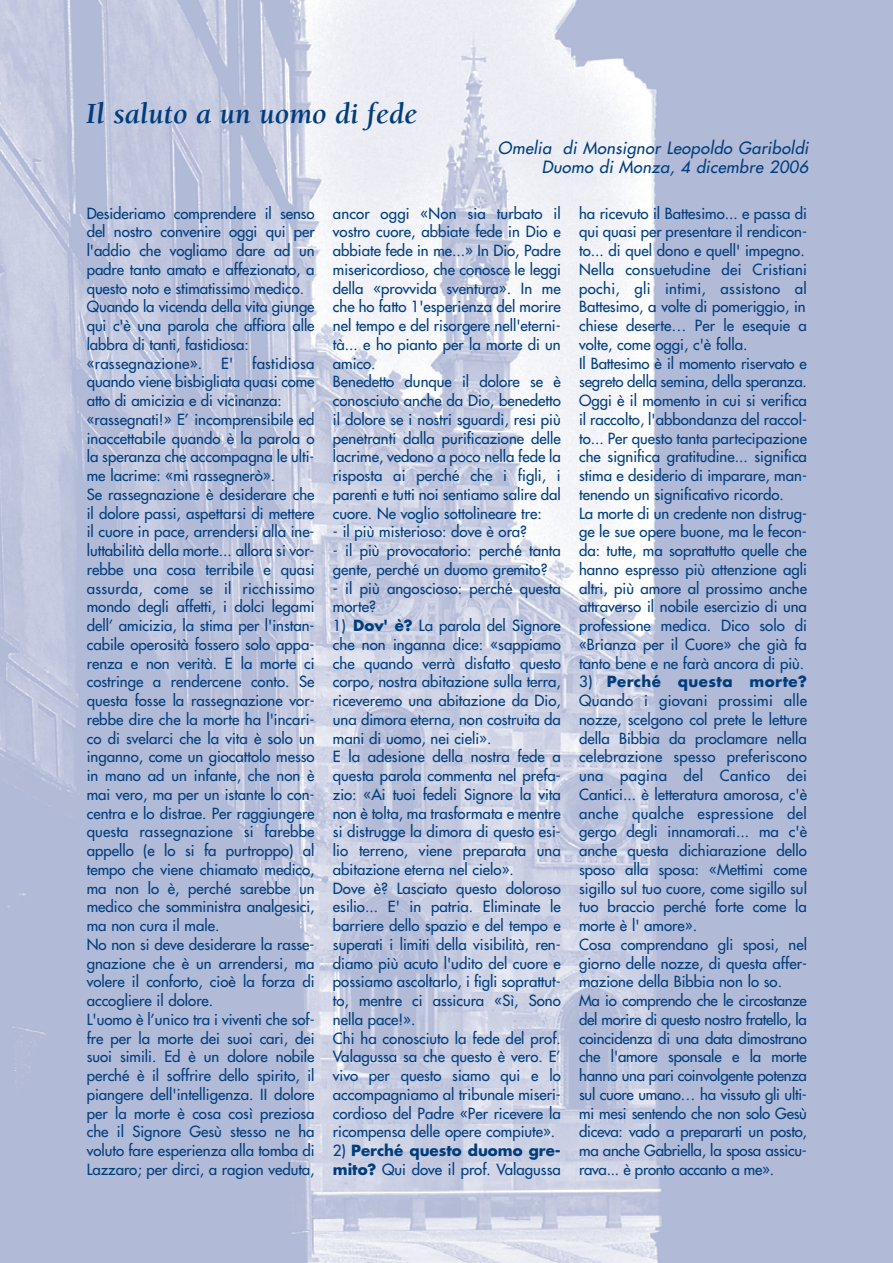
<style>
.page{position:relative;width:893px;height:1263px;background:#fff}
.page>*{position:absolute;margin:0;border:0;box-sizing:border-box;transform-origin:0 0}
.t1{font:italic 700 30px "Berkeley";color:#003d7d}
.t2{font:italic 16.5px/18.8px "Futura";color:#003d7d;text-align:right}
.t3{font:15px/18.8px "Futura";color:#003d7d}
.t4{font:700 15px/18.8px "Futura";color:#003d7d}
.s1{font-weight:700}
.s2{font-weight:400}
</style>
<div class="page">
<img style="left:0;top:0;width:892px;height:1263px">
<h1 class="t1" style="left:86px;top:102px;width:333px">Il saluto a un uomo di fede</h1>
<p class="t2" style="left:498px;top:140px;width:315px">Omelia di Monsignor Leopoldo Gariboldi<br>Duomo di Monza, 4 dicembre 2006</p>
<p class="t3" style="left:87px;top:205px;width:229px">Desideriamo comprendere il senso del nostro convenire oggi qui per l'addio che vogliamo dare ad un padre tanto amato e affezionato, a questo noto e stimatissimo medico.<br>Quando la vicenda della vita giunge qui c'è una parola che affiora alle labbra di tanti, fastidiosa: «rassegnazione».</p>
<p class="t3" style="left:87px;top:355px;width:229px;text-indent:165px">fastidiosa quando viene bisbigliata quasi come atto di amicizia e di vicinanza: «rassegnati!» E’ incomprensibile ed inaccettabile quando è la parola o la speranza che accompagna le ulti&shy;me lacrime: «mi rassegnerò».<br>Se rassegnazione è desiderare che il dolore passi, aspettarsi di mettere il cuore in pace, arrendersi alla ine&shy;luttabilità della morte... allora si vor&shy;rebbe una cosa terribile e quasi assurda, come se il ricchissimo mondo degli affetti, i dolci legami dell’ amicizia, la stima per l'instan&shy;cabile operosità fossero solo appa&shy;renza e non verità. E la morte ci costringe a rendercene conto. Se questa fosse la rassegnazione vor&shy;rebbe dire che la morte ha l'incari&shy;co di svelarci che la vita è solo un inganno, come un giocattolo messo in mano ad un infante, che non è mai vero, ma per un istante lo con&shy;centra e lo distrae. Per raggiungere questa rassegnazione si farebbe appello (e lo si fa purtroppo) al tempo che viene chiamato medico, ma non lo è, perché sarebbe un medico che somministra analgesici, ma non cura il male.<br>No non si deve desiderare la rasse&shy;gnazione che è un arrendersi, ma volere il conforto, cioè la forza di accogliere il dolore.<br>L'uomo è l’unico tra i viventi che sof&shy;fre per la morte dei suoi cari, dei suoi simili. Ed è un dolore nobile perché è il soffrire dello spirito, il piangere dell'intelligenza. II dolore per la morte è cosa così preziosa che il Signore Gesù stesso ne ha voluto fare esperienza alla tomba di Lazzaro; per dirci, a ragion veduta,</p>
<p class="t3" style="left:221px;top:355px;width:14px">E'</p>
<p class="t3" style="left:333px;top:205px;width:229px">ancor oggi «Non sia turbato il vostro cuore, abbiate fede in Dio e abbiate fede in me...» In Dio, Padre misericordioso, che conosce le leggi della «provvida sventura». In me che ho fatto 1'esperienza del morire nel tempo e del risorgere nell'eterni&shy;tà... e ho pianto per la morte di un amico.<br>Benedetto dunque il dolore se è conosciuto anche da Dio, benedetto il dolore se i nostri sguardi, resi più penetranti dalla purificazione delle lacrime, vedono a poco nella fede la risposta ai perché che i figli, i parenti e tutti noi sentiamo salire dal cuore. Ne voglio sottolineare tre:</p>
<p class="t3" style="left:333px;top:524px;width:196px">- il più misterioso: dove è ora?</p>
<p class="t3" style="left:333px;top:542px;width:229px">- il più provocatorio: perché tanta gente, perché un duomo gremito?</p>
<p class="t3" style="left:333px;top:580px;width:229px">- il più angoscioso: perché questa morte?</p>
<p class="t3" style="left:333px;top:617px;width:229px">1) <span class="s1">Dov' è?</span> La parola del Signore che non inganna dice: «sappiamo che quando verrà disfatto questo corpo, nostra abitazione sulla terra, riceveremo una abitazione da Dio, una dimora eterna, non costruita da mani di uomo, nei cieli».<br>E la adesione della nostra fede a questa parola commenta nel prefa&shy;zio: «Ai tuoi fedeli Signore la vita non è tolta, ma trasformata e mentre si distrugge la dimora di questo esi&shy;lio terreno, viene preparata una abitazione eterna nel cielo».<br>Dove è? Lasciato questo doloroso esilio... E' in patria. Eliminate le barriere dello spazio e del tempo e superati i limiti della visibilità, ren&shy;diamo più acuto l'udito del cuore e possiamo ascoltarlo, i figli soprattut&shy;to, mentre ci assicura «Sì, Sono nella pace!».<br>Chi ha conosciuto la fede del prof.<br>Valagussa sa che questo è vero. E’ vivo per questo siamo qui e lo accompagniamo al tribunale miseri&shy;cordioso del Padre «Per ricevere la ricompensa delle opere compiute».</p>
<p class="t4" style="left:333px;top:1143px;width:229px"><span class="s2">2)</span> Perché questo duomo gre&shy;mito? <span class="s2">Qui dove il prof. Valagussa</span></p>
<p class="t3" style="left:579px;top:205px;width:229px">ha ricevuto il Battesimo... e passa di qui quasi per presentare il rendicon&shy;to... di quel dono e quell' impegno.<br>Nella consuetudine dei Cristiani pochi, gli intimi, assistono al Battesimo, a volte di pomeriggio, in chiese deserte… Per le esequie a volte, come oggi, c'è folla.<br>Il Battesimo è il momento riservato e segreto della semina, della speranza.<br>Oggi è il momento in cui si verifica il raccolto, l'abbondanza del raccol&shy;to... Per questo tanta partecipazione che significa gratitudine... significa stima e desiderio di imparare, man&shy;tenendo un significativo ricordo.<br>La morte di un credente non distrug&shy;ge le sue opere buone, ma le fecon&shy;da: tutte, ma soprattutto quelle che hanno espresso più attenzione agli altri, più amore al prossimo anche attraverso il nobile esercizio di una professione medica. Dico solo di «Brianza per il Cuore» che già fa tanto bene e ne farà ancora di più.</p>
<p class="t3" style="left:579px;top:674px;width:229px">3) <span class="s1">Perché questa morte?<br></span>Quando i giovani prossimi alle nozze, scelgono col prete le letture della Bibbia da proclamare nella celebrazione spesso preferiscono una pagina del Cantico dei<br>Cantici... è letteratura amorosa, c'è anche qualche espressione del gergo degli innamorati... ma c'è anche questa dichiarazione dello sposo alla sposa: «Mettimi come sigillo sul tuo cuore, come sigillo sul tuo braccio perché forte come la morte è l' amore».<br>Cosa comprendano gli sposi, nel giorno delle nozze, di questa affer&shy;mazione della Bibbia non lo so.<br>Ma io comprendo che le circostanze del morire di questo nostro fratello, la coincidenza di una data dimostrano che l'amore sponsale e la morte hanno una pari coinvolgente potenza sul cuore umano… ha vissuto gli ulti&shy;mi mesi sentendo che non solo Gesù diceva: vado a prepararti un posto, ma anche Gabriella, la sposa assicu&shy;rava... è pronto accanto a me».</p>
</div>
